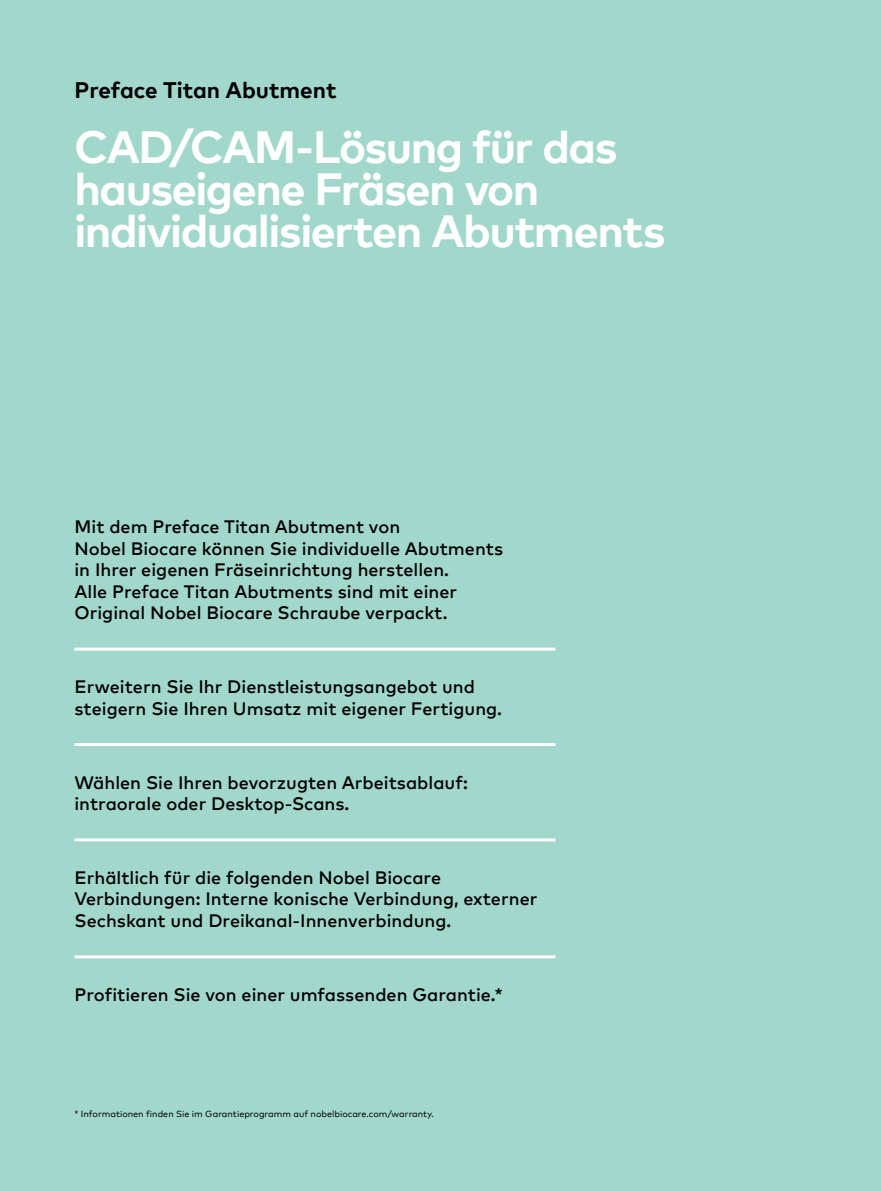
<style>
.page{position:relative;width:881px;height:1191px;background:#fff}
.page>*{position:absolute;margin:0;border:0;box-sizing:border-box;transform-origin:0 0}
.t1{font:700 45px/42px "Mark Pro";letter-spacing:-.035em;color:#fff}
.t2{font:700 22.5px "Mark Pro";color:#000}
.t3{font:500 18px/21.6px "Mark Pro";color:#000}
.t4{font:9px "Mark Pro";color:#000}
</style>
<div class="page">
<div style="left:0;top:0;width:880px;height:1191px;background:#a2d8cb"></div>
<hr style="left:74px;top:647px;width:481px;height:3px;background:#fff">
<hr style="left:74px;top:743px;width:481px;height:3px;background:#fff">
<hr style="left:74px;top:838px;width:481px;height:3px;background:#fff">
<hr style="left:74px;top:955px;width:481px;height:3px;background:#fff">
<p class="t2" style="left:74px;top:73px;width:263px">Preface Titan Abutment</p>
<h1 class="t1" style="left:74px;top:122px;width:592px">CAD/CAM-Lösung für das hauseigene Fräsen von individualisierten Abutments</h1>
<p class="t3" style="left:74px;top:514px;width:430px">Mit dem Preface Titan Abutment von<br>Nobel Biocare können Sie individuelle Abutments in Ihrer eigenen Fräseinrichtung herstellen.<br>Alle Preface Titan Abutments sind mit einer Original Nobel Biocare Schraube verpackt.</p>
<p class="t3" style="left:74px;top:674px;width:429px">Erweitern Sie Ihr Dienstleistungsangebot und steigern Sie Ihren Umsatz mit eigener Fertigung.</p>
<p class="t3" style="left:74px;top:770px;width:394px">Wählen Sie Ihren bevorzugten Arbeitsablauf: intraorale oder Desktop-Scans.</p>
<p class="t3" style="left:74px;top:865px;width:464px">Erhältlich für die folgenden Nobel Biocare<br>Verbindungen: Interne konische Verbindung, externer<br>Sechskant und Dreikanal-Innenverbindung.</p>
<p class="t3" style="left:74px;top:982px;width:430px">Profitieren Sie von einer umfassenden Garantie.*</p>
<p class="t4" style="left:74px;top:1106px;width:361px">* Informationen finden Sie im Garantieprogramm auf nobelbiocare.com/warranty.</p>
</div>
